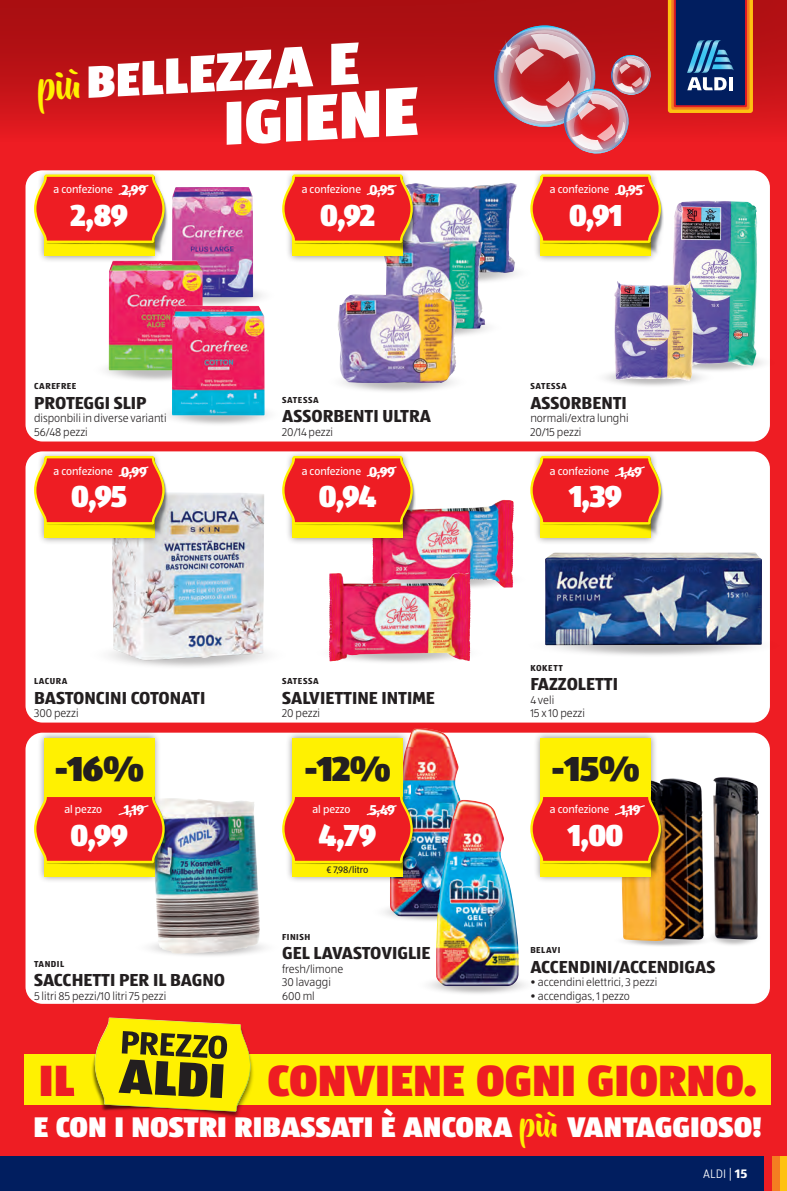
<style>
.page{position:relative;width:787px;height:1191px;background:#ee1d23}
.page>*{position:absolute;margin:0;border:0;box-sizing:border-box;transform-origin:0 0}
.t1{font:900 63.75px "ALDISUEDOT";color:#fff}
.t2{font:900 45.3px "ALDISUEDOT";color:#ee1d23}
.t3{font:39.15px "Beyond The Mountains";color:#fff101;scale:.95 1}
.t4{font:900 36px "ALDISUEDOT";color:#231f20}
.t5{font:900 31.5px "ALDISUEDOT";letter-spacing:-.04em;color:#fff;scale:.95 1}
.t6{font:900 29.4px "ALDISUEDOT";color:#fff}
.co_Produktname{font:700 18px "ALDISUEDOT";color:#231f20}
.t7{font:700 14.7px "ALDISUEDOT";letter-spacing:-.04em;color:#fff;scale:.95 1}
.t8{font:300 12.75px "ALDISUEDOT";color:#fff}
.co_Fliesstext{font:300 11.7px "ALDISUEDOT";color:#231f20}
.t9{font:11.1px "ALDISUEDOT";color:#fff}
.t10{font:9.75px "ALDISUEDOT";color:#231f20}
.co_Markennamen{font:700 9px "ALDISUEDOT";letter-spacing:.06em;color:#231f20}
.s1{font-family:"ALDISUEDOT";font-weight:900;font-size:46.95px;color:#fff}
.s2{font-family:"ALDISUEDOT";font-weight:900;font-size:48.75px;color:#fff}
.s3{font-family:"ALDISUEDOT";font-weight:900;font-size:50.7px;color:#fff}
.s4{font-family:"ALDISUEDOT";font-weight:900;font-size:52.5px;color:#fff}
.s5{font-family:"ALDISUEDOT";font-weight:900;font-size:54.45px;color:#fff}
.s6{font-family:"ALDISUEDOT";font-weight:900;font-size:56.25px;color:#fff}
.s7{font-family:"ALDISUEDOT";font-weight:900;font-size:58.2px;color:#fff}
.s8{font-family:"ALDISUEDOT";font-weight:900;font-size:60px;color:#fff}
.s9{font-family:"ALDISUEDOT";font-weight:900;font-size:61.95px;color:#fff}
.s10{font-size:65.7px}
.s11{font-size:67.5px}
.s12{font-size:69.45px}
.s13{font-size:71.25px}
.s14{font-family:"Beyond The Mountains";font-weight:400;font-size:33.3px;color:#fff101}
.s15{font-weight:700}
</style>
<div class="page">
<div style="left:0;top:0;width:787px;height:143px;background:linear-gradient(to bottom,#9f0c0f,#e21a20)"></div>
<div style="left:26px;top:170px;width:744px;height:271px;background:#fff;border-radius:17px"></div>
<svg style="left:26px;top:732px;width:744px;height:271px;background:#eae9eb"></svg>
<div style="left:26px;top:451px;width:744px;height:271px;background:#fff;border-radius:17px"></div>
<div style="left:25px;top:1054px;width:745px;height:50px;background:#fff101"></div>
<img style="left:82px;top:1059px;width:181px;height:59px">
<svg style="left:94px;top:1017px;width:157px;height:95px"></svg>
<svg style="left:447px;top:137px;width:11px;height:34px"></svg>
<img style="left:488px;top:25px;width:165px;height:129px">
<img style="left:128px;top:936px;width:157px;height:22px">
<img style="left:153px;top:798px;width:107px;height:155px">
<img style="left:605px;top:373px;width:97px;height:13px">
<img style="left:689px;top:352px;width:81px;height:21px">
<img style="left:366px;top:900px;width:131px;height:23px">
<img style="left:372px;top:567px;width:142px;height:25px">
<img style="left:372px;top:500px;width:132px;height:69px">
<img style="left:329px;top:640px;width:142px;height:23px">
<img style="left:329px;top:572px;width:138px;height:50px">
<img style="left:416px;top:183px;width:99px;height:90px">
<img style="left:386px;top:238px;width:99px;height:91px">
<img style="left:338px;top:292px;width:118px;height:91px">
<img style="left:203px;top:286px;width:59px;height:20px">
<img style="left:172px;top:187px;width:81px;height:110px">
<img style="left:106px;top:357px;width:66px;height:23px">
<img style="left:109px;top:261px;width:94px;height:109px">
<img style="left:169px;top:401px;width:99px;height:23px">
<img style="left:172px;top:306px;width:92px;height:109px">
<img style="left:608px;top:933px;width:96px;height:14px">
<img style="left:704px;top:927px;width:59px;height:20px">
<img style="left:620px;top:777px;width:139px;height:164px">
<div style="left:533px;top:731px;width:125px;height:152px;background:#231f20;opacity:.5"></div>
<svg style="left:529px;top:738px;width:133px;height:138px"></svg>
<img style="left:112px;top:492px;width:152px;height:168px">
<img style="left:545px;top:552px;width:217px;height:93px">
<div style="left:37px;top:731px;width:125px;height:152px;background:#231f20;opacity:.5"></div>
<svg style="left:33px;top:738px;width:133px;height:138px"></svg>
<div style="left:37px;top:170px;width:125px;height:93px;background:#231f20;opacity:.5"></div>
<svg style="left:33px;top:173px;width:133px;height:83px;background:#ee5f33"></svg>
<div style="left:285px;top:170px;width:125px;height:93px;background:#231f20;opacity:.5"></div>
<svg style="left:282px;top:173px;width:132px;height:83px;background:#ec5c30"></svg>
<div style="left:533px;top:170px;width:125px;height:93px;background:#231f20;opacity:.5"></div>
<svg style="left:530px;top:173px;width:132px;height:83px;background:#ee5e31"></svg>
<div style="left:285px;top:451px;width:125px;height:94px;background:#231f20;opacity:.5"></div>
<svg style="left:282px;top:455px;width:132px;height:82px;background:#ee592d"></svg>
<div style="left:37px;top:451px;width:125px;height:94px;background:#231f20;opacity:.5"></div>
<svg style="left:34px;top:455px;width:132px;height:82px;background:#ee5c2f"></svg>
<div style="left:533px;top:451px;width:125px;height:94px;background:#231f20;opacity:.5"></div>
<svg style="left:530px;top:455px;width:132px;height:82px;background:#ef5d30"></svg>
<img style="left:412px;top:974px;width:131px;height:22px">
<svg style="left:455px;top:800px;width:8px;height:9px"></svg>
<img style="left:673px;top:201px;width:83px;height:168px">
<img style="left:613px;top:281px;width:76px;height:99px">
<div style="left:285px;top:731px;width:125px;height:152px;background:#231f20;opacity:.5"></div>
<svg style="left:281px;top:728px;width:136px;height:148px"></svg>
<div style="left:0;top:1157px;width:787px;height:34px;background:#011e5f"></div>
<div style="left:764px;top:1157px;width:23px;height:34px;background:#fec210"></div>
<div style="left:764px;top:1157px;width:15px;height:34px;background:#f47d21"></div>
<div style="left:764px;top:1157px;width:8px;height:34px;background:#ee1d23"></div>
<svg style="left:668px;top:0;width:85px;height:113px;background:#4b485b"></svg>
<img style="left:714px;top:57px;width:17px;height:6px">
<img style="left:712px;top:64px;width:21px;height:6px">
<p class="t3" style="left:36px;top:64px;width:340px;rotate:-3deg">più<span class="s1">B</span><span class="s2">E</span><span class="s3">L</span><span class="s4">L</span><span class="s5">E</span><span class="s6">Z</span><span class="s7">Z</span><span class="s8">A</span> <span class="s9">E</span></p>
<p class="t1" style="left:220px;top:79px;width:197px;rotate:-3deg">IG<span class="s10">I</span><span class="s11">E</span><span class="s12">N</span><span class="s13">E</span></p>
<p class="t9" style="left:54px;top:182px;width:61px">a confezione</p>
<p class="t7" style="left:122px;top:180px;width:28px">2,99</p>
<p class="t9" style="left:302px;top:182px;width:61px">a confezione</p>
<p class="t7" style="left:369px;top:180px;width:28px">0,95</p>
<p class="t5" style="left:71px;top:193px;width:62px">2,89</p>
<p class="t5" style="left:320px;top:193px;width:59px">0,92</p>
<p class="co_Markennamen" style="left:34px;top:380px;width:44px">CAREFREE</p>
<p class="co_Produktname" style="left:34px;top:390px;width:114px">PROTEGGI SLIP</p>
<p class="co_Fliesstext" style="left:34px;top:411px;width:134px">disponbili in diverse varianti</p>
<p class="co_Fliesstext" style="left:34px;top:424px;width:55px">56/48 pezzi</p>
<p class="co_Markennamen" style="left:282px;top:393px;width:38px">SATESSA</p>
<p class="co_Produktname" style="left:282px;top:404px;width:150px">ASSORBENTI ULTRA</p>
<p class="co_Fliesstext" style="left:282px;top:424px;width:52px">20/14 pezzi</p>
<p class="t9" style="left:54px;top:464px;width:61px">a confezione</p>
<p class="t7" style="left:121px;top:462px;width:29px">0,99</p>
<p class="t9" style="left:302px;top:464px;width:61px">a confezione</p>
<p class="t7" style="left:369px;top:462px;width:29px">0,99</p>
<p class="t5" style="left:71px;top:474px;width:61px">0,95</p>
<p class="t5" style="left:319px;top:474px;width:62px">0,94</p>
<p class="co_Markennamen" style="left:34px;top:675px;width:35px">LACURA</p>
<p class="co_Produktname" style="left:34px;top:685px;width:173px">BASTONCINI COTONATI</p>
<p class="co_Fliesstext" style="left:34px;top:706px;width:46px">300 pezzi</p>
<p class="t4" style="left:54px;top:743px;width:91px">-16%</p>
<p class="t9" style="left:64px;top:802px;width:39px">al pezzo</p>
<p class="t7" style="left:124px;top:800px;width:23px">1,19</p>
<p class="t5" style="left:71px;top:813px;width:62px">0,99</p>
<p class="co_Markennamen" style="left:34px;top:957px;width:32px">TANDIL</p>
<p class="co_Produktname" style="left:34px;top:967px;width:193px">SACCHETTI PER IL BAGNO</p>
<p class="co_Fliesstext" style="left:34px;top:988px;width:134px">5 litri 85 pezzi/10 litri 75 pezzi</p>
<p class="co_Markennamen" style="left:282px;top:675px;width:38px">SATESSA</p>
<p class="co_Produktname" style="left:282px;top:685px;width:154px">SALVIETTINE INTIME</p>
<p class="co_Fliesstext" style="left:282px;top:706px;width:39px">20 pezzi</p>
<p class="t4" style="left:304px;top:743px;width:88px">-12%</p>
<p class="t9" style="left:312px;top:802px;width:39px">al pezzo</p>
<p class="t7" style="left:369px;top:800px;width:28px">5,49</p>
<p class="t5" style="left:318px;top:813px;width:62px">4,79</p>
<p class="t10" style="left:326px;top:863px;width:43px">€ 7,98/litro</p>
<p class="co_Markennamen" style="left:282px;top:930px;width:30px">FINISH</p>
<p class="co_Produktname" style="left:282px;top:940px;width:150px">GEL LAVASTOVIGLIE</p>
<p class="co_Fliesstext" style="left:282px;top:961px;width:63px">fresh/limone</p>
<p class="co_Fliesstext" style="left:282px;top:974px;width:50px">30 lavaggi</p>
<p class="co_Fliesstext" style="left:282px;top:988px;width:34px">600 ml</p>
<p class="t9" style="left:550px;top:182px;width:61px">a confezione</p>
<p class="t7" style="left:618px;top:180px;width:28px">0,95</p>
<p class="t5" style="left:569px;top:193px;width:58px">0,91</p>
<p class="co_Markennamen" style="left:530px;top:380px;width:38px">SATESSA</p>
<p class="co_Produktname" style="left:530px;top:390px;width:98px">ASSORBENTI</p>
<p class="co_Fliesstext" style="left:530px;top:411px;width:100px">normali/extra lunghi</p>
<p class="co_Fliesstext" style="left:530px;top:424px;width:53px">20/15 pezzi</p>
<p class="t9" style="left:550px;top:464px;width:61px">a confezione</p>
<p class="t7" style="left:618px;top:462px;width:26px">1,49</p>
<p class="t5" style="left:569px;top:474px;width:57px">1,39</p>
<p class="co_Markennamen" style="left:530px;top:661px;width:34px">KOKETT</p>
<p class="co_Produktname" style="left:530px;top:672px;width:89px">FAZZOLETTI</p>
<p class="co_Fliesstext" style="left:530px;top:692px;width:25px">4 veli</p>
<p class="co_Fliesstext" style="left:530px;top:706px;width:56px">15 x 10 pezzi</p>
<p class="t4" style="left:551px;top:743px;width:90px">-15%</p>
<p class="t9" style="left:550px;top:802px;width:61px">a confezione</p>
<p class="t7" style="left:620px;top:800px;width:23px">1,19</p>
<p class="t5" style="left:568px;top:813px;width:60px">1,00</p>
<p class="co_Markennamen" style="left:530px;top:944px;width:31px">BELAVI</p>
<p class="co_Produktname" style="left:530px;top:954px;width:186px">ACCENDINI/ACCENDIGAS</p>
<p class="co_Fliesstext" style="left:530px;top:974px;width:129px">• accendini elettrici, 3 pezzi</p>
<p class="co_Fliesstext" style="left:530px;top:988px;width:101px">• accendigas, 1 pezzo</p>
<p class="t2" style="left:39px;top:1049px;width:37px">IL</p>
<p class="t2" style="left:267px;top:1049px;width:491px">CONVIENE OGNI GIORNO.</p>
<p class="t6" style="left:33px;top:1106px;width:729px">E CON I NOSTRI RIBASSATI È ANCORA <span class="s14">più</span> VANTAGGIOSO!</p>
<p class="t8" style="left:703px;top:1165px;width:46px">ALDI | <span class="s15">15</span></p>
</div>
